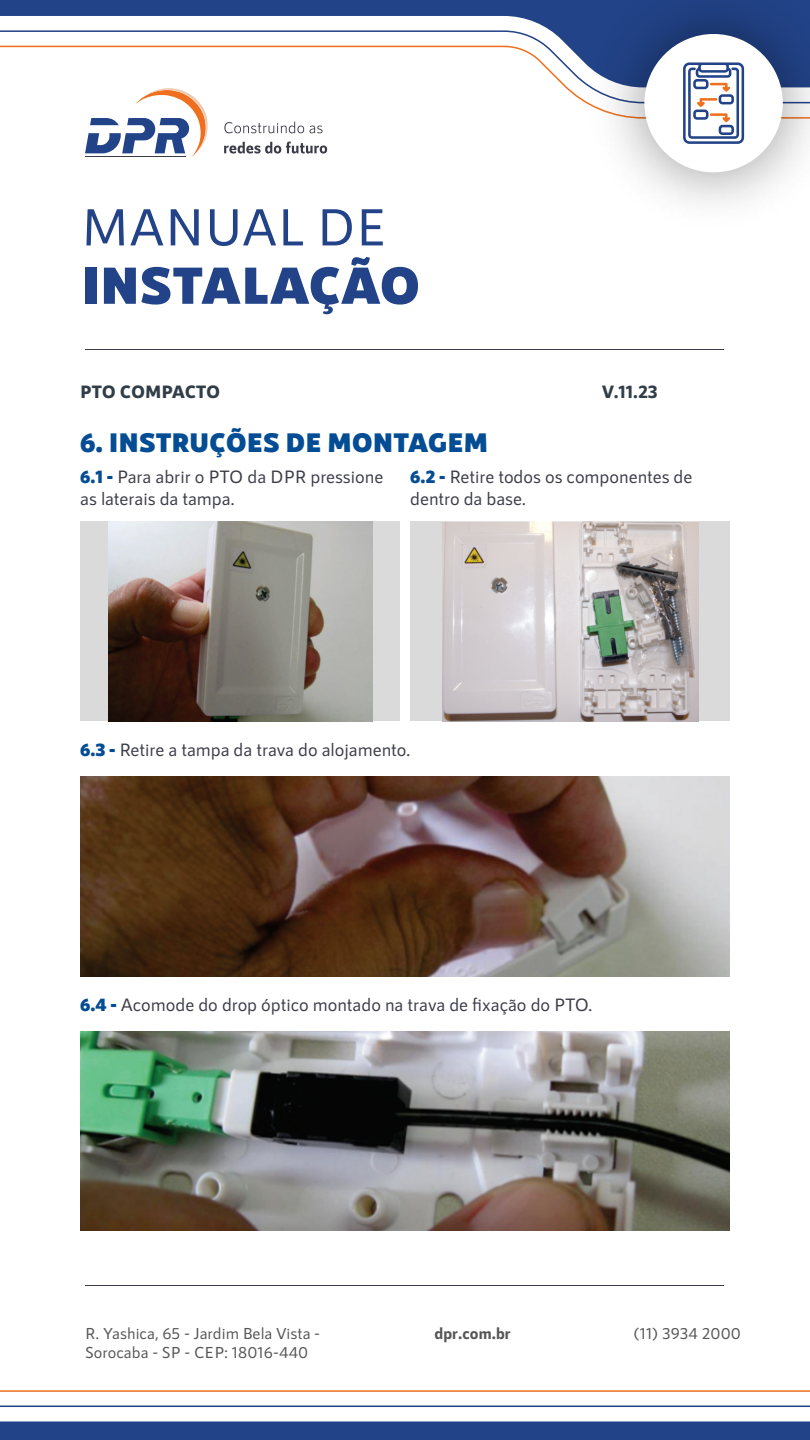
<style>
.page{position:relative;width:810px;height:1440px;background:#fff}
.page>*{position:absolute;margin:0;border:0;box-sizing:border-box;transform-origin:0 0}
.t1{font:900 27px "RNS Sanz";color:#044c94}
.t2{font:500 18px/21.6px "RNS Sanz";color:#3c3c49}
.t3{font:800 18px "RNS Sanz";letter-spacing:-.02em;color:#313d47}
.t4{font:800 18px "RNS Sanz";color:#313d47}
.t5{font:500 15.98px/19.2px "RNS Sanz";letter-spacing:.005em;color:#565655}
.t6{font:800 15.98px "RNS Sanz";letter-spacing:.005em;color:#565655}
.s1{font-weight:900;color:#044c94}
</style>
<div class="page">
<svg style="left:86px;top:209px;width:38px;height:36px"></svg>
<svg style="left:130px;top:209px;width:33px;height:36px"></svg>
<svg style="left:171px;top:209px;width:28px;height:36px"></svg>
<svg style="left:210px;top:209px;width:66px;height:37px"></svg>
<svg style="left:283px;top:209px;width:20px;height:36px"></svg>
<svg style="left:323px;top:209px;width:29px;height:36px"></svg>
<svg style="left:362px;top:209px;width:21px;height:36px"></svg>
<div style="left:85px;top:268px;width:11px;height:36px;background:#224388"></div>
<svg style="left:104px;top:257px;width:314px;height:57px"></svg>
<svg style="left:85px;top:119px;width:123px;height:38px"></svg>
<svg style="left:224px;top:122px;width:99px;height:11px"></svg>
<svg style="left:224px;top:142px;width:103px;height:12px"></svg>
<svg style="left:136px;top:88px;width:64px;height:16px"></svg>
<svg style="left:0;top:0;width:564px;height:86px"></svg>
<svg style="left:0;top:1390px;width:810px;height:50px"></svg>
<img style="left:564px;top:0;width:246px;height:203px">
<div style="left:644px;top:34px;width:139px;height:138px;background:#fff;border-radius:50%"></div>
<svg style="left:683px;top:62px;width:61px;height:82px"></svg>
<hr style="left:85px;top:349px;width:638px;height:1px;background:#3c3c49">
<hr style="left:85px;top:1285px;width:638px;height:1px;background:#3c3c49">
<div style="left:80px;top:522px;width:320px;height:199px;background:#dadada"></div>
<img style="left:109px;top:522px;width:263px;height:199px">
<div style="left:410px;top:522px;width:320px;height:199px;background:#dadada"></div>
<img style="left:442px;top:522px;width:256px;height:199px">
<img style="left:81px;top:776px;width:649px;height:200px">
<img style="left:81px;top:1031px;width:649px;height:200px">
<p class="t3" style="left:80px;top:381px;width:142px">PTO COMPACTO</p>
<p class="t4" style="left:602px;top:381px;width:57px">V.11.23</p>
<h1 class="t1" style="left:80px;top:426px;width:409px">6. INSTRUÇÕES DE MONTAGEM</h1>
<p class="t2" style="left:80px;top:466px;width:305px"><span class="s1">6.1 -</span> Para abrir o PTO da DPR pressione as laterais da tampa.</p>
<p class="t2" style="left:410px;top:466px;width:284px"><span class="s1">6.2 -</span> Retire todos os componentes de dentro da base.</p>
<p class="t2" style="left:80px;top:739px;width:332px"><span class="s1">6.3 -</span> Retire a tampa da trava do alojamento.</p>
<p class="t2" style="left:80px;top:993px;width:514px"><span class="s1">6.4 -</span> Acomode do drop óptico montado na trava de fixação do PTO.</p>
<p class="t5" style="left:85px;top:1324px;width:237px">R. Yashica, 65 - Jardim Bela Vista -<br>Sorocaba - SP - CEP: 18016-440</p>
<p class="t6" style="left:434px;top:1324px;width:78px">dpr.com.br</p>
<p class="t5" style="left:634px;top:1324px;width:109px">(11) 3934 2000</p>
</div>
